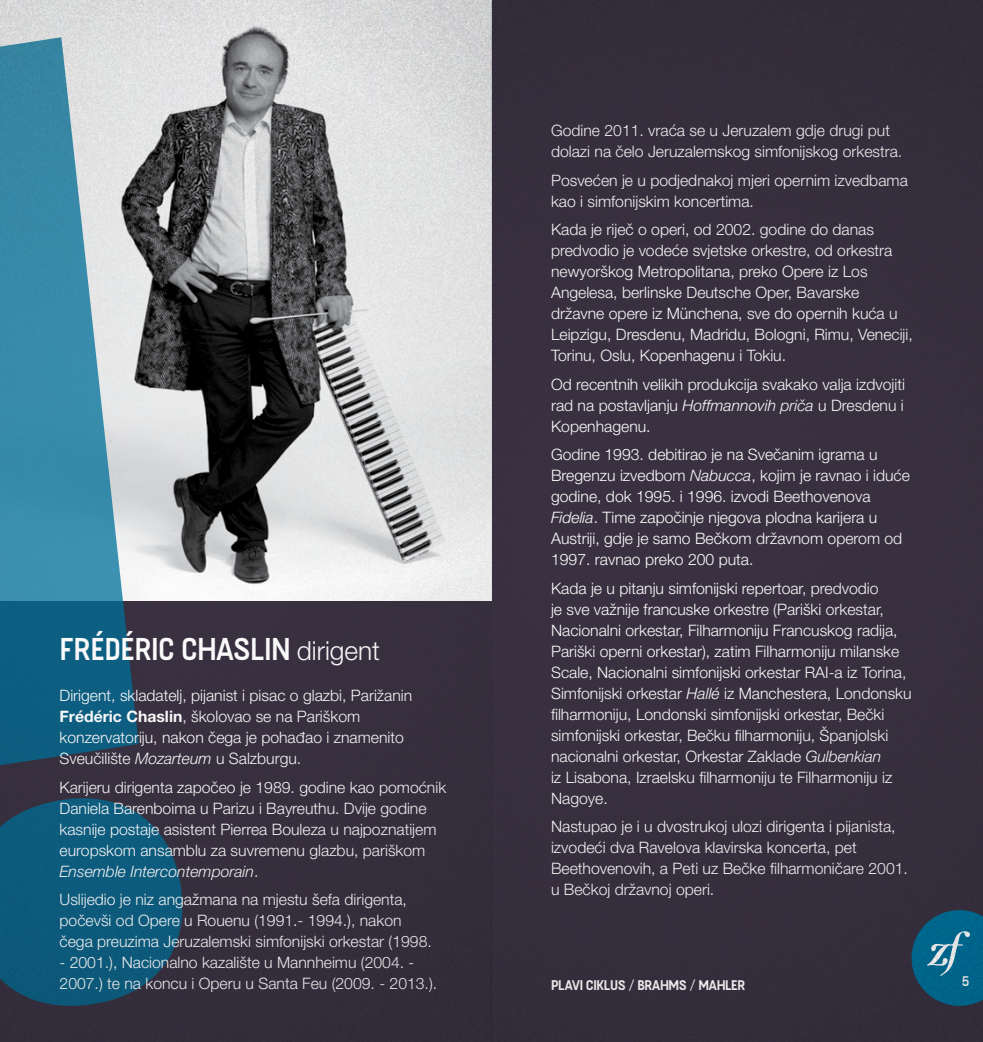
<style>
.page{position:relative;width:983px;height:1042px;background:#fff}
.page>*{position:absolute;margin:0;border:0;box-sizing:border-box;transform-origin:0 0}
.t1{font:300 31.5px "Fuji";letter-spacing:-.025em;color:#fff}
.t2{font:300 15.75px/21px "Helvetica Neue LT Pro";color:#fff}
.t3{font:14px "Fuji";letter-spacing:-.04em;color:#fff}
.t4{font:300 14px "Fuji";color:#fff}
.s1{font-family:"Helvetica Neue LT Pro";font-size:26.25px}
.s2{font-weight:700}
.s3{font-style:italic}
</style>
<div class="page">
<img style="left:0;top:0;width:982px;height:1042px">
<h1 class="t1" style="left:60px;top:630px;width:322px">FRÉDÉRIC CHASLIN <span class="s1">dirigent</span></h1>
<p class="t2" style="left:60px;top:685px;width:354px">Dirigent, skladatelj, pijanist i pisac o glazbi, Parižanin <span class="s2">Frédéric Chaslin</span>, školovao se na Pariškom konzervatoriju, nakon čega je pohađao i znamenito Sveučilište <span class="s3">Mozarteum</span> u Salzburgu.</p>
<p class="t2" style="left:60px;top:776px;width:388px">Karijeru dirigenta započeo je 1989. godine kao pomoćnik Daniela Barenboima u Parizu i Bayreuthu. Dvije godine kasnije postaje asistent Pierrea Bouleza u najpoznatijem europskom ansamblu za suvremenu glazbu, pariškom <span class="s3">Ensemble Intercontemporain</span>.</p>
<p class="t2" style="left:60px;top:888px;width:373px">Uslijedio je niz angažmana na mjestu šefa dirigenta, počevši od Opere u Rouenu (1991.- 1994.), nakon čega preuzima Jeruzalemski simfonijski orkestar (1998.</p>
<p class="t2" style="left:60px;top:951px;width:379px">- 2001.), Nacionalno kazalište u Mannheimu (2004. -<br>2007.) te na koncu i Operu u Santa Feu (2009. - 2013.).</p>
<p class="t2" style="left:551px;top:120px;width:352px">Godine 2011. vraća se u Jeruzalem gdje drugi put dolazi na čelo Jeruzalemskog simfonijskog orkestra.</p>
<p class="t2" style="left:551px;top:169px;width:358px">Posvećen je u podjednakoj mjeri opernim izvedbama kao i simfonijskim koncertima.</p>
<p class="t2" style="left:551px;top:219px;width:363px">Kada je riječ o operi, od 2002. godine do danas predvodio je vodeće svjetske orkestre, od orkestra newyorškog Metropolitana, preko Opere iz Los Angelesa, berlinske Deutsche Oper, Bavarske državne opere iz Münchena, sve do opernih kuća u Leipzigu, Dresdenu, Madridu, Bologni, Rimu, Veneciji, Torinu, Oslu, Kopenhagenu i Tokiu.</p>
<p class="t2" style="left:551px;top:373px;width:355px;text-align:justify">Od recentnih velikih produkcija svakako valja izdvojiti rad na postavljanju <span class="s3">Hoffmannovih priča</span> u Dresdenu i Kopenhagenu.</p>
<p class="t2" style="left:551px;top:444px;width:360px">Godine 1993. debitirao je na Svečanim igrama u Bregenzu izvedbom <span class="s3">Nabucca</span>, kojim je ravnao i iduće godine, dok 1995. i 1996. izvodi Beethovenova <span class="s3">Fidelia</span>. Time započinje njegova plodna karijera u Austriji, gdje je samo Bečkom državnom operom od 1997. ravnao preko 200 puta.</p>
<p class="t2" style="left:551px;top:577px;width:362px">Kada je u pitanju simfonijski repertoar, predvodio<br>je sve važnije francuske orkestre (Pariški orkestar, Nacionalni orkestar, Filharmoniju Francuskog radija, Pariški operni orkestar), zatim Filharmoniju milanske Scale, Nacionalni simfonijski orkestar RAI-a iz Torina, Simfonijski orkestar <span class="s3">Hallé</span> iz Manchestera, Londonsku filharmoniju, Londonski simfonijski orkestar, Bečki simfonijski orkestar, Bečku filharmoniju, Španjolski nacionalni orkestar, Orkestar Zaklade <span class="s3">Gulbenkian<br></span>iz Lisabona, Izraelsku filharmoniju te Filharmoniju iz Nagoye.</p>
<p class="t2" style="left:551px;top:815px;width:358px">Nastupao je i u dvostrukoj ulozi dirigenta i pijanista, izvodeći dva Ravelova klavirska koncerta, pet Beethovenovih, a Peti uz Bečke filharmoničare 2001. u Bečkoj državnoj operi.</p>
<p class="t3" style="left:551px;top:976px;width:196px">PLAVI CIKLUS / BRAHMS / MAHLER</p>
<p class="t4" style="left:961px;top:972px;width:10px">5</p>
</div>
